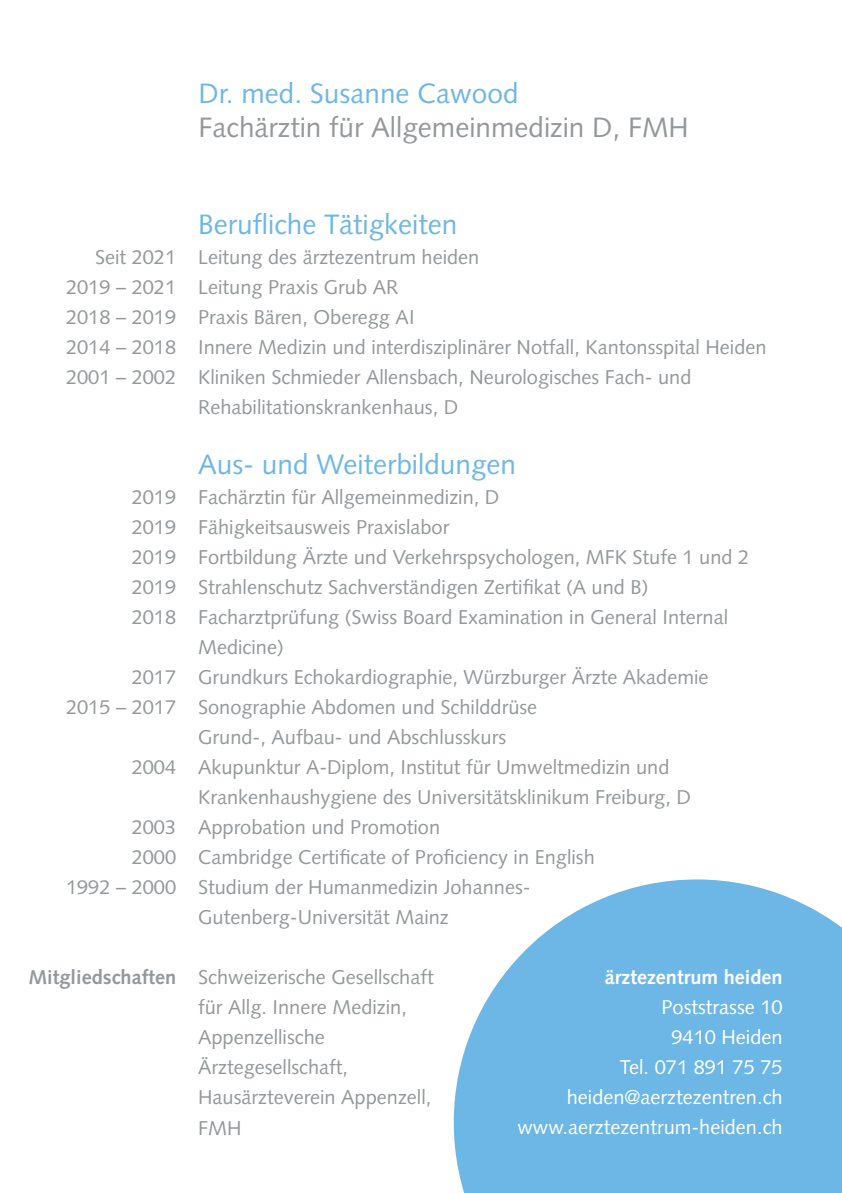
<style>
.page{position:relative;width:842px;height:1193px;background:#fff}
.page>*{position:absolute;margin:0;border:0;box-sizing:border-box;transform-origin:0 0}
.t1{font:28px "Syntax LT Std";color:#6db7e6}
.t2{font:28px "Syntax LT Std";color:#94989a}
.t3{font:20px/30px "Syntax LT Std";color:#94989a}
.t4{font:20px/30px "Syntax LT Std";color:#fff;text-align:right}
.t5{font:700 20px "Syntax LT Std";color:#fff}
.s1{font-weight:700}
</style>
<div class="page">
<svg style="left:454px;top:879px;width:388px;height:313px;background:#7fc0e9"></svg>
<svg style="left:838px;top:1189px;width:4px;height:4px"></svg>
<h1 class="t1" style="left:199px;top:77px;width:321px">Dr. med. Susanne Cawood</h1>
<h1 class="t2" style="left:199px;top:111px;width:492px">Fachärztin für Allgemeinmedizin D, FMH</h1>
<h1 class="t1" style="left:198px;top:208px;width:261px">Berufliche Tätigkeiten</h1>
<p class="t3" style="left:95px;top:242px;width:386px">Seit 2021 Leitung des ärztezentrum heiden</p>
<p class="t3" style="left:66px;top:272px;width:334px">2019 – 2021 Leitung Praxis Grub AR</p>
<p class="t3" style="left:66px;top:302px;width:350px">2018 – 2019 Praxis Bären, Oberegg AI</p>
<p class="t3" style="left:66px;top:332px;width:702px">2014 – 2018 Innere Medizin und interdisziplinärer Notfall, Kantonsspital Heiden</p>
<p class="t3" style="left:66px;top:362px;width:627px">2001 – 2002 Kliniken Schmieder Allensbach, Neurologisches Fach- und</p>
<p class="t3" style="left:198px;top:392px;width:262px">Rehabilitationskrankenhaus, D</p>
<h1 class="t1" style="left:198px;top:448px;width:319px">Aus- und Weiterbildungen</h1>
<p class="t3" style="left:132px;top:482px;width:369px">2019 Fachärztin für Allgemeinmedizin, D</p>
<p class="t3" style="left:132px;top:512px;width:319px">2019 Fähigkeitsausweis Praxislabor</p>
<p class="t3" style="left:132px;top:542px;width:619px">2019 Fortbildung Ärzte und Verkehrspsychologen, MFK Stufe 1 und 2</p>
<p class="t3" style="left:132px;top:572px;width:518px">2019 Strahlenschutz Sachverständigen Zertifikat (A und B)</p>
<p class="t3" style="left:132px;top:602px;width:598px">2018 Facharztprüfung (Swiss Board Examination in General Internal</p>
<p class="t3" style="left:198px;top:632px;width:87px">Medicine)</p>
<p class="t3" style="left:132px;top:662px;width:578px">2017 Grundkurs Echokardiographie, Würzburger Ärzte Akademie</p>
<p class="t3" style="left:66px;top:692px;width:473px">2015 – 2017 Sonographie Abdomen und Schilddrüse</p>
<p class="t3" style="left:198px;top:722px;width:309px">Grund-, Aufbau- und Abschlusskurs</p>
<p class="t3" style="left:132px;top:752px;width:539px">2004 Akupunktur A-Diplom, Institut für Umweltmedizin und</p>
<p class="t3" style="left:198px;top:782px;width:494px">Krankenhaushygiene des Universitätsklinikum Freiburg, D</p>
<p class="t3" style="left:132px;top:812px;width:310px">2003 Approbation und Promotion</p>
<p class="t3" style="left:132px;top:842px;width:465px">2000 Cambridge Certificate of Proficiency in English</p>
<p class="t3" style="left:66px;top:872px;width:466px">1992 – 2000 Studium der Humanmedizin Johannes-</p>
<p class="t3" style="left:198px;top:902px;width:252px">Gutenberg-Universität Mainz</p>
<p class="t3" style="left:198px;top:962px;width:237px;text-indent:-170px"><span class="s1">Mitgliedschaften</span> Schweizerische Gesellschaft für Allg. Innere Medizin,<br>Appenzellische<br>Ärztegesellschaft,<br>Hausärzteverein Appenzell,<br>FMH</p>
<p class="t5" style="left:605px;top:965px;width:179px">ärztezentrum heiden</p>
<p class="t4" style="left:517px;top:992px;width:267px">Poststrasse 10<br>9410 Heiden<br>Tel. 071 891 75 75 heiden@aerztezentren.ch www.aerztezentrum-heiden.ch</p>
</div>
